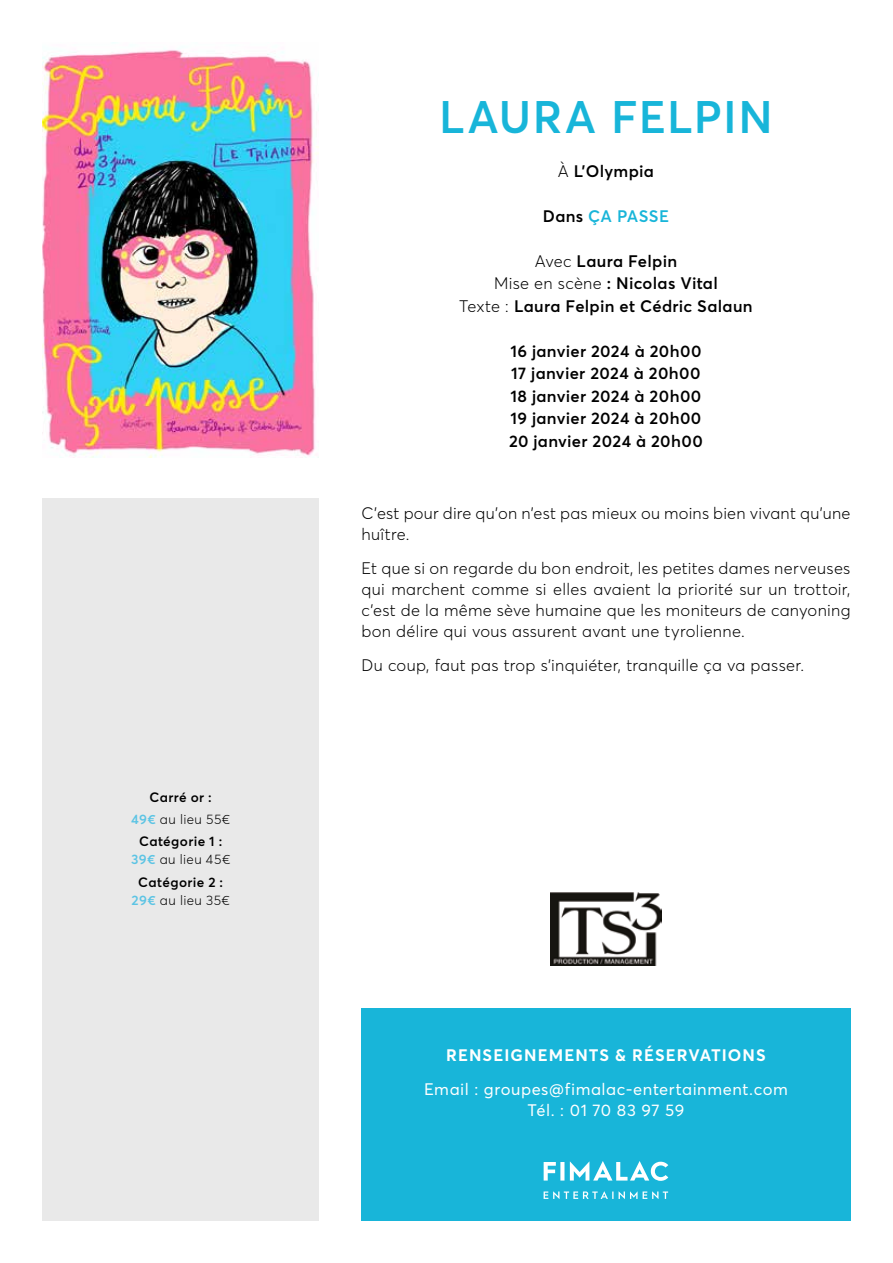
<style>
.page{position:relative;width:893px;height:1263px;background:#fff}
.page>*{position:absolute;margin:0;border:0;box-sizing:border-box;transform-origin:0 0}
.t1{font:600 45px "Averta";letter-spacing:.025em;color:#18b5d9}
.t2{font:300 16.5px/21px "Averta";letter-spacing:.015em;color:#000100}
.t3{font:600 16.5px/22.5px "Averta";letter-spacing:.02em;color:#000;text-align:center}
.t4{font:16.5px/21px "Averta";letter-spacing:.03em;color:#fff;text-align:center}
.t5{font:700 16.5px "Averta";letter-spacing:.065em;color:#fff}
.t6{font:600 16.5px "Averta";letter-spacing:.02em;color:#18b5d9}
.t7{font:600 13.5px/22.2px "Averta";letter-spacing:.03em;color:#000;text-align:center}
.t8{font:300 13.5px "Averta";letter-spacing:.03em;color:#000}
.s1{color:#5cc4e4}
.s2{font-weight:300}
.s3{font-weight:600;color:#5cc4e4}
.s4{color:#000}
</style>
<div class="page">
<div style="left:361px;top:1008px;width:489px;height:212px;background:#18b5d9"></div>
<div style="left:43px;top:497px;width:276px;height:723px;background:#e9e9e9"></div>
<img style="left:43px;top:50px;width:276px;height:407px">
<svg style="left:544px;top:1191px;width:124px;height:8px"></svg>
<svg style="left:544px;top:1161px;width:124px;height:20px"></svg>
<img style="left:551px;top:892px;width:110px;height:74px">
<p class="t7" style="left:131px;top:786px;width:101px">Carré or :<br><span class="s1">49€</span> <span class="s2">au lieu 55€<br></span>Catégorie 1 :</p>
<p class="t7" style="left:131px;top:848px;width:101px"><span class="s1">39€</span> <span class="s2">au lieu 45€<br></span>Catégorie 2 :</p>
<p class="t8" style="left:132px;top:891px;width:100px"><span class="s3">29€</span> au lieu 35€</p>
<h1 class="t1" style="left:439px;top:89px;width:335px">LAURA FELPIN</h1>
<p class="t3" style="left:558px;top:159px;width:98px"><span class="s2">À</span> L’Olympia</p>
<p class="t6" style="left:543px;top:205px;width:128px"><span class="s4">Dans</span> ÇA PASSE</p>
<p class="t3" style="left:459px;top:249px;width:295px"><span class="s2">Avec</span> Laura Felpin<br><span class="s2">Mise en scène</span> : Nicolas Vital<br><span class="s2">Texte :</span> Laura Felpin et Cédric Salaun</p>
<p class="t3" style="left:509px;top:339px;width:195px;text-align:left">16 janvier 2024 à 20h00<br>17 janvier 2024 à 20h00<br>18 janvier 2024 à 20h00<br>19 janvier 2024 à 20h00<br>20 janvier 2024 à 20h00</p>
<p class="t2" style="left:361px;top:503px;width:490px">C’est pour dire qu’on n’est pas mieux ou moins bien vivant qu’une huître.</p>
<p class="t2" style="left:361px;top:557px;width:490px;text-align:justify">Et que si on regarde du bon endroit, les petites dames nerveuses qui marchent comme si elles avaient la priorité sur un trottoir, c’est de la même sève humaine que les moniteurs de canyoning bon délire qui vous assurent avant une tyrolienne.</p>
<p class="t2" style="left:361px;top:654px;width:444px">Du coup, faut pas trop s’inquiéter, tranquille ça va passer.</p>
<p class="t5" style="left:446px;top:1045px;width:321px">RENSEIGNEMENTS &amp; RÉSERVATIONS</p>
<p class="t4" style="left:424px;top:1079px;width:365px">Email : groupes@fimalac-entertainment.com<br>Tél. : 01 70 83 97 59</p>
</div>
